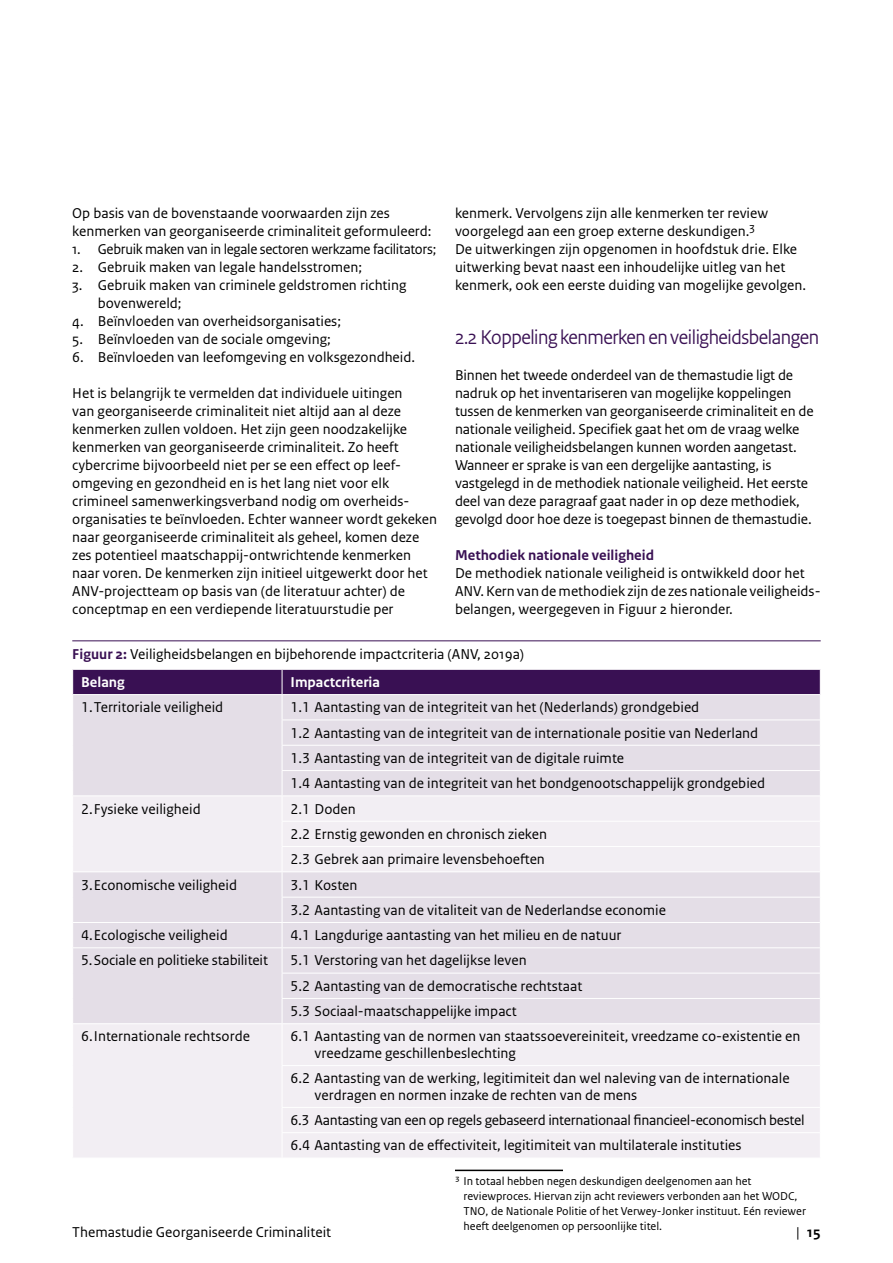
<style>
.page{position:relative;width:893px;height:1263px;background:#fff}
.page>*{position:absolute;margin:0;border:0;box-sizing:border-box;transform-origin:0 0}
.t1{font:21px "Rijksoverheid Sans Heading";letter-spacing:-.02em;color:#391053}
.t2{font:15px/18px "Rijksoverheid Sans Text";color:#000}
.t3{font:15px/25.3px "Rijksoverheid Sans Text";letter-spacing:-.02em;color:#000}
.t4{font:700 15px "Rijksoverheid Sans Text";color:#391053}
.t5{font:700 15px "Rijksoverheid Sans Text";color:#fff}
.t6{font:700 15px "Rijksoverheid Sans Text";color:#000}
.t7{font:12px/15px "Rijksoverheid Sans Text";color:#000}
.s1{font-weight:700;color:#391053}
.s2{font-weight:700;color:#fff}
.s3{font-weight:400}
</style>
<div class="page">
<hr style="left:455px;top:1169px;width:108px;height:2px;background:#000">
<hr style="left:72px;top:640px;width:749px;height:1px;background:#391053">
<div style="left:73px;top:1024px;width:747px;height:133px;background:#f2eef3"></div>
<hr style="left:282px;top:1065px;width:538px;height:1px;background:#fff">
<hr style="left:282px;top:1107px;width:538px;height:1px;background:#fff">
<hr style="left:282px;top:1132px;width:538px;height:1px;background:#fff">
<hr style="left:282px;top:1024px;width:1px;height:41px;background:#fff">
<hr style="left:282px;top:1066px;width:1px;height:41px;background:#fff">
<svg style="left:282px;top:1108px;width:1px;height:49px"></svg>
<svg style="left:72px;top:669px;width:749px;height:354px;background:#dcd4e0"></svg>
<hr style="left:72px;top:694px;width:210px;height:1px;background:#fff">
<hr style="left:282px;top:694px;width:539px;height:1px;background:#fff">
<p class="t2" style="left:72px;top:204px;width:361px">Op basis van de bovenstaande voorwaarden zijn zes kenmerken van georganiseerde criminaliteit geformuleerd:</p>
<p class="t3" style="left:72px;top:237px;width:365px">1. Gebruik maken van in legale sectoren werkzame facilitators;</p>
<p class="t2" style="left:72px;top:258px;width:291px">2. Gebruik maken van legale handelsstromen;</p>
<p class="t2" style="left:98px;top:276px;width:310px;text-indent:-26px">3. Gebruik maken van criminele geldstromen richting bovenwereld;</p>
<p class="t2" style="left:72px;top:312px;width:270px">4. Beïnvloeden van overheidsorganisaties;</p>
<p class="t2" style="left:72px;top:330px;width:260px">5. Beïnvloeden van de sociale omgeving;</p>
<p class="t2" style="left:72px;top:348px;width:344px">6. Beïnvloeden van leefomgeving en volksgezondheid.</p>
<p class="t2" style="left:72px;top:384px;width:366px">Het is belangrijk te vermelden dat individuele uitingen<br>van georganiseerde criminaliteit niet altijd aan al deze kenmerken zullen voldoen. Het zijn geen noodzakelijke kenmerken van georganiseerde criminaliteit. Zo heeft cybercrime bijvoorbeeld niet per se een effect op leef&shy;omgeving en gezondheid en is het lang niet voor elk crimineel samenwerkingsverband nodig om overheids&shy;organisaties te beïnvloeden. Echter wanneer wordt gekeken naar georganiseerde criminaliteit als geheel, komen deze zes potentieel maatschappij-ontwrichtende kenmerken naar voren. De kenmerken zijn initieel uitgewerkt door het ANV-projectteam op basis van (de literatuur achter) de conceptmap en een verdiepende literatuurstudie per</p>
<p class="t2" style="left:455px;top:204px;width:353px">kenmerk. Vervolgens zijn alle kenmerken ter review voorgelegd aan een groep externe deskundigen.<sup>3<br></sup>De uitwerkingen zijn opgenomen in hoofdstuk drie. Elke uitwerking bevat naast een inhoudelijke uitleg van het kenmerk, ook een eerste duiding van mogelijke gevolgen.</p>
<h1 class="t1" style="left:455px;top:325px;width:366px">2.2 Koppeling kenmerken en veiligheidsbelangen</h1>
<p class="t2" style="left:455px;top:366px;width:360px">Binnen het tweede onderdeel van de themastudie ligt de nadruk op het inventariseren van mogelijke koppelingen tussen de kenmerken van georganiseerde criminaliteit en de nationale veiligheid. Specifiek gaat het om de vraag welke nationale veiligheidsbelangen kunnen worden aangetast.<br>Wanneer er sprake is van een dergelijke aantasting, is vastgelegd in de methodiek nationale veiligheid. Het eerste deel van deze paragraaf gaat nader in op deze methodiek, gevolgd door hoe deze is toegepast binnen de themastudie.</p>
<p class="t4" style="left:455px;top:546px;width:201px">Methodiek nationale veiligheid</p>
<p class="t2" style="left:455px;top:564px;width:367px">De methodiek nationale veiligheid is ontwikkeld door het<br>ANV. Kern van de methodiek zijn de zes nationale veiligheids&shy;belangen, weergegeven in Figuur 2 hieronder.</p>
<p class="t2" style="left:81px;top:641px;width:444px;line-height:27.8px;text-indent:-9px"><span class="s1">Figuur 2:</span> Veiligheidsbelangen en bijbehorende impactcriteria (ANV, 2019a)<br><span class="s2">Belang</span></p>
<p class="t5" style="left:291px;top:674px;width:91px">Impactcriteria</p>
<p class="t2" style="left:81px;top:699px;width:144px">1.Territoriale veiligheid</p>
<p class="t2" style="left:291px;top:695px;width:476px;line-height:25.3px">1.1 Aantasting van de integriteit van het (Nederlands) grondgebied<br>1.2 Aantasting van de integriteit van de internationale positie van Nederland 1.3 Aantasting van de integriteit van de digitale ruimte<br>1.4 Aantasting van de integriteit van het bondgenootschappelijk grondgebied</p>
<p class="t2" style="left:81px;top:800px;width:121px">2.Fysieke veiligheid</p>
<p class="t2" style="left:291px;top:796px;width:258px;line-height:25.3px">2.1 Doden<br>2.2 Ernstig gewonden en chronisch zieken<br>2.3 Gebrek aan primaire levensbehoeften</p>
<p class="t2" style="left:81px;top:876px;width:157px">3.Economische veiligheid</p>
<p class="t2" style="left:291px;top:872px;width:377px;line-height:25.3px">3.1 Kosten<br>3.2 Aantasting van de vitaliteit van de Nederlandse economie</p>
<p class="t2" style="left:81px;top:926px;width:148px">4.Ecologische veiligheid</p>
<p class="t2" style="left:291px;top:926px;width:333px">4.1 Langdurige aantasting van het milieu en de natuur</p>
<p class="t2" style="left:81px;top:952px;width:188px">5.Sociale en politieke stabiliteit</p>
<p class="t2" style="left:291px;top:948px;width:293px;line-height:25.3px">5.1 Verstoring van het dagelijkse leven<br>5.2 Aantasting van de democratische rechtstaat<br>5.3 Sociaal-maatschappelijke impact</p>
<p class="t2" style="left:81px;top:1028px;width:170px">6.Internationale rechtsorde</p>
<p class="t2" style="left:315px;top:1028px;width:487px;line-height:16.5px;text-indent:-24px">6.1 Aantasting van de normen van staatssoevereiniteit, vreedzame co-existentie en vreedzame geschillenbeslechting</p>
<p class="t2" style="left:315px;top:1070px;width:476px;line-height:16.5px;text-indent:-24px">6.2 Aantasting van de werking, legitimiteit dan wel naleving van de internationale verdragen en normen inzake de rechten van de mens</p>
<p class="t3" style="left:291px;top:1108px;width:516px">6.3 Aantasting van een op regels gebaseerd internationaal financieel-economisch bestel<br>6.4 Aantasting van de effectiviteit, legitimiteit van multilaterale instituties</p>
<p class="t7" style="left:463px;top:1174px;width:344px;text-indent:-9px">3 In totaal hebben negen deskundigen deelgenomen aan het reviewproces. Hiervan zijn acht reviewers verbonden aan het WODC, TNO, de Nationale Politie of het Verwey-Jonker instituut. Eén reviewer heeft deelgenomen op persoonlijke titel.</p>
<p class="t2" style="left:72px;top:1223px;width:260px">Themastudie Georganiseerde Criminaliteit</p>
<p class="t6" style="left:796px;top:1223px;width:26px"><span class="s3">|</span> 15</p>
</div>
